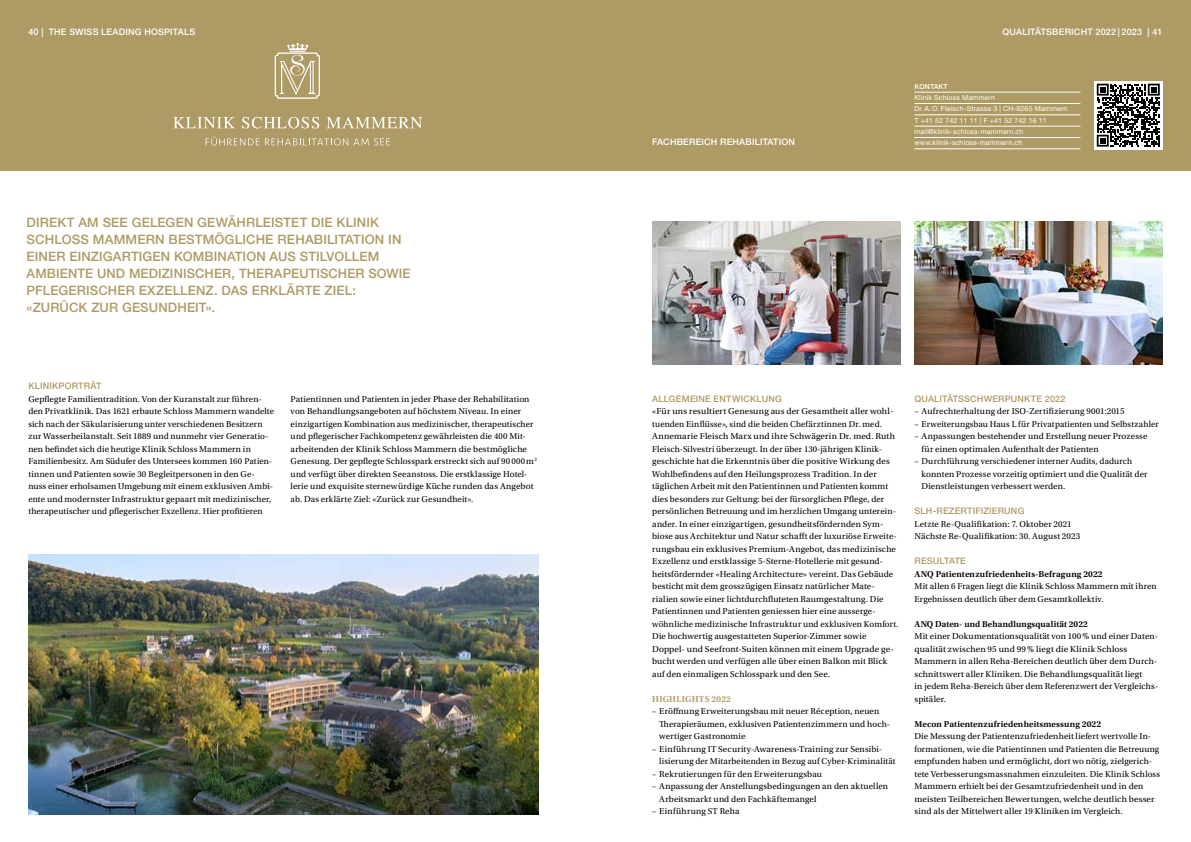
<style>
.page{position:relative;width:1191px;height:842px;background:#fff}
.page>*{position:absolute;margin:0;border:0;box-sizing:border-box;transform-origin:0 0}
.t1{font:500 13px/17px "Helvetica Neue LT Std";letter-spacing:.01em;color:#ae9a64}
.t2{font:9px/12.5px "Utopia Std";letter-spacing:.01em;color:#000}
.t3{font:600 9px "Utopia Std";letter-spacing:.01em;color:#000}
.t4{font:500 9px "Helvetica Neue LT Std";letter-spacing:.02em;color:#ae9a64}
.t5{font:500 9px "Helvetica Neue LT Std";letter-spacing:.02em;color:#fff}
.t6{font:9px "Utopia Std";letter-spacing:.035em;color:#000}
.t7{font:600 9px "Utopia Std";letter-spacing:.025em;color:#ae9a64}
.t8{font:7px/11.3px "Helvetica Neue LT Std";letter-spacing:.02em;color:#fff}
.t9{font:500 7px "Helvetica Neue LT Std";letter-spacing:.02em;color:#fff}
</style>
<div class="page">
<div style="left:0;top:0;width:1191px;height:171px;background:#ae9a64"></div>
<img style="left:652px;top:221px;width:248px;height:143px">
<img style="left:914px;top:221px;width:248px;height:143px">
<img style="left:28px;top:555px;width:511px;height:259px">
<hr style="left:914px;top:148px;width:166px;height:1px;background:#fff">
<hr style="left:914px;top:137px;width:166px;height:1px;background:#fff">
<hr style="left:914px;top:126px;width:166px;height:1px;background:#fff">
<hr style="left:914px;top:115px;width:166px;height:1px;background:#fff">
<hr style="left:914px;top:103px;width:166px;height:1px;background:#fff">
<hr style="left:914px;top:92px;width:166px;height:1px;background:#fff">
<svg style="left:173px;top:117px;width:62px;height:11px"></svg>
<svg style="left:242px;top:117px;width:77px;height:12px"></svg>
<svg style="left:326px;top:117px;width:96px;height:11px"></svg>
<svg style="left:275px;top:43px;width:45px;height:56px"></svg>
<svg style="left:206px;top:137px;width:53px;height:8px"></svg>
<svg style="left:265px;top:138px;width:125px;height:7px"></svg>
<svg style="left:1094px;top:81px;width:68px;height:68px"></svg>
<svg style="left:1096px;top:84px;width:63px;height:63px;background:#666"></svg>
<p class="t5" style="left:28px;top:26px;width:168px">40 | THE SWISS LEADING HOSPITALS</p>
<p class="t5" style="left:1002px;top:26px;width:162px">QUALITÄTSBERICHT 2022 | 2023 | 41</p>
<p class="t1" style="left:27px;top:214px;width:385px">DIREKT AM SEE GELEGEN GEWÄHRLEISTET DIE KLINIK SCHLOSS MAMMERN BESTMÖGLICHE REHABILITATION IN EINER EINZIGARTIGEN KOMBINATION AUS STILVOLLEM AMBIENTE UND MEDIZINISCHER, THERAPEUTISCHER SOWIE PFLEGERISCHER EXZELLENZ. DAS ERKLÄRTE ZIEL: «ZURÜCK ZUR GESUNDHEIT».</p>
<p class="t4" style="left:28px;top:381px;width:75px">KLINIKPORTRÄT</p>
<p class="t2" style="left:28px;top:393px;width:247px">Gepflegte Familientradition. Von der Kuranstalt zur führen&shy;den Privatklinik. Das 1621 erbaute Schloss Mammern wandelte sich nach der Säkularisierung unter verschiedenen Besitzern zur Wasserheilanstalt. Seit 1889 und nunmehr vier Generatio&shy;nen befindet sich die heutige Klinik Schloss Mammern in Familienbesitz. Am Südufer des Untersees kommen 160 Patien&shy;tinnen und Patienten sowie 30 Begleitpersonen in den Ge&shy;nuss einer erholsamen Umgebung mit einem exklusiven Ambi&shy;ente und modernster Infrastruktur gepaart mit medizinischer, therapeutischer und pflegerischer Exzellenz. Hier profitieren</p>
<p class="t2" style="left:291px;top:393px;width:248px">Patientinnen und Patienten in jeder Phase der Rehabilitation von Behandlungsangeboten auf höchstem Niveau. In einer einzigartigen Kombination aus medizinischer, therapeutischer und pflegerischer Fachkompetenz gewährleisten die 400 Mit&shy;arbeitenden der Klinik Schloss Mammern die bestmögliche Genesung. Der gepflegte Schlosspark erstreckt sich auf 90000m<sup>2 </sup>und verfügt über direkten Seeanstoss. Die erstklassige Hotel&shy;lerie und exquisite sternewürdige Küche runden das Angebot ab. Das erklärte Ziel: «Zurück zur Gesundheit».</p>
<p class="t5" style="left:652px;top:137px;width:144px">FACHBEREICH REHABILITATION</p>
<p class="t9" style="left:914px;top:82px;width:35px">KONTAKT</p>
<p class="t8" style="left:914px;top:92px;width:154px">Klinik Schloss Mammern<br>Dr. A. O. Fleisch-Strasse 3 | CH-8265 Mammern T +41 52 742 11 11 | F +41 52 742 16 11 mail@klinik-schloss-mammern.ch www.klinik-schloss-mammern.ch</p>
<p class="t4" style="left:652px;top:393px;width:131px">ALLGEMEINE ENTWICKLUNG</p>
<p class="t2" style="left:652px;top:405px;width:248px">«Für uns resultiert Genesung aus der Gesamtheit aller wohl&shy;tuenden Einflüsse», sind die beiden Chefärztinnen Dr. med.<br>Annemarie Fleisch Marx und ihre Schwägerin Dr. med. Ruth Fleisch-Silvestri überzeugt. In der über 130-jährigen Klinik&shy;geschichte hat die Erkenntnis über die positive Wirkung des Wohlbefindens auf den Heilungsprozess Tradition. In der täglichen Arbeit mit den Patientinnen und Patienten kommt dies besonders zur Geltung: bei der fürsorglichen Pflege, der persönlichen Betreuung und im herzlichen Umgang unterein&shy;ander. In einer einzigartigen, gesundheitsfördernden Sym&shy;biose aus Architektur und Natur schafft der luxuriöse Erweite&shy;rungsbau ein exklusives Premium-Angebot, das medizinische Exzellenz und erstklassige 5-Sterne-Hotellerie mit gesund&shy;heitsfördernder «Healing Architecture» vereint. Das Gebäude besticht mit dem grosszügigen Einsatz natürlicher Mate&shy;rialien sowie einer lichtdurchfluteten Raumgestaltung. Die Patientinnen und Patienten geniessen hier eine ausserge&shy;wöhnliche medizinische Infrastruktur und exklusiven Komfort.<br>Die hochwertig ausgestatteten Superior-Zimmer sowie Doppel- und Seefront-Suiten können mit einem Upgrade ge&shy;bucht werden und verfügen alle über einen Balkon mit Blick auf den einmaligen Schlosspark und den See.</p>
<p class="t7" style="left:652px;top:694px;width:80px">HIGHLIGHTS 2022</p>
<p class="t2" style="left:659px;top:705px;width:231px;text-indent:-7px">– Eröffnung Erweiterungsbau mit neuer Réception, neuen<br>Therapieräumen, exklusiven Patientenzimmern und hoch&shy;wertiger Gastronomie</p>
<p class="t2" style="left:659px;top:743px;width:238px;text-indent:-7px">– Einführung IT Security-Awareness-Training zur Sensibi&shy;lisierung der Mitarbeitenden in Bezug auf Cyber-Kriminalität</p>
<p class="t2" style="left:652px;top:768px;width:171px">– Rekrutierungen für den Erweiterungsbau</p>
<p class="t2" style="left:659px;top:780px;width:230px;text-indent:-7px">– Anpassung der Anstellungsbedingungen an den aktuellen<br>Arbeitsmarkt und den Fachkäftemangel</p>
<p class="t6" style="left:652px;top:806px;width:89px">– Einführung ST Reha</p>
<p class="t4" style="left:914px;top:393px;width:152px">QUALITÄTSSCHWERPUNKTE 2022</p>
<p class="t2" style="left:914px;top:405px;width:211px">– Aufrechterhaltung der ISO-Zertifizierung 9001:2015</p>
<p class="t2" style="left:914px;top:418px;width:246px">– Erweiterungsbau Haus L für Privatpatienten und Selbstzahler</p>
<p class="t2" style="left:921px;top:430px;width:227px;text-indent:-7px">– Anpassungen bestehender und Erstellung neuer Prozesse für einen optimalen Aufenthalt der Patienten</p>
<p class="t2" style="left:921px;top:455px;width:227px;text-indent:-7px">– Durchführung verschiedener interner Audits, dadurch konnten Prozesse vorzeitig optimiert und die Qualität der<br>Dienstleistungen verbessert werden.</p>
<p class="t4" style="left:914px;top:506px;width:111px">SLH-REZERTIFIZIERUNG</p>
<p class="t2" style="left:914px;top:518px;width:167px">Letzte Re-Qualifikation: 7. Oktober 2021<br>Nächste Re-Qualifikation: 30. August 2023</p>
<p class="t4" style="left:914px;top:556px;width:53px">RESULTATE</p>
<p class="t3" style="left:914px;top:569px;width:190px">ANQ Patientenzufriedenheits-Befragung 2022</p>
<p class="t2" style="left:914px;top:580px;width:244px">Mit allen 6 Fragen liegt die Klinik Schloss Mammern mit ihren<br>Ergebnissen deutlich über dem Gesamtkollektiv.</p>
<p class="t3" style="left:914px;top:619px;width:175px">ANQ Daten- und Behandlungsqualität 2022</p>
<p class="t2" style="left:914px;top:630px;width:245px">Mit einer Dokumentationsqualität von 100% und einer Daten&shy;qualität zwischen 95 und 99% liegt die Klinik Schloss Mammern in allen Reha-Bereichen deutlich über dem Durch&shy;schnittswert aller Kliniken. Die Behandlungsqualität liegt<br>in jedem Reha-Bereich über dem Referenzwert der Vergleichs&shy;spitäler.</p>
<p class="t3" style="left:914px;top:719px;width:188px">Mecon Patientenzufriedenheitsmessung 2022</p>
<p class="t2" style="left:914px;top:730px;width:247px">Die Messung der Patientenzufriedenheit liefert wertvolle In-- formationen, wie die Patientinnen und Patienten die Betreuung empfunden haben und ermöglicht, dort wo nötig, zielgerich&shy;tete Verbesserungsmassnahmen einzuleiten. Die Klinik Schloss Mammern erhielt bei der Gesamtzufriedenheit und in den meisten Teilbereichen Bewertungen, welche deutlich besser sind als der Mittelwert aller 19 Kliniken im Vergleich.</p>
</div>
